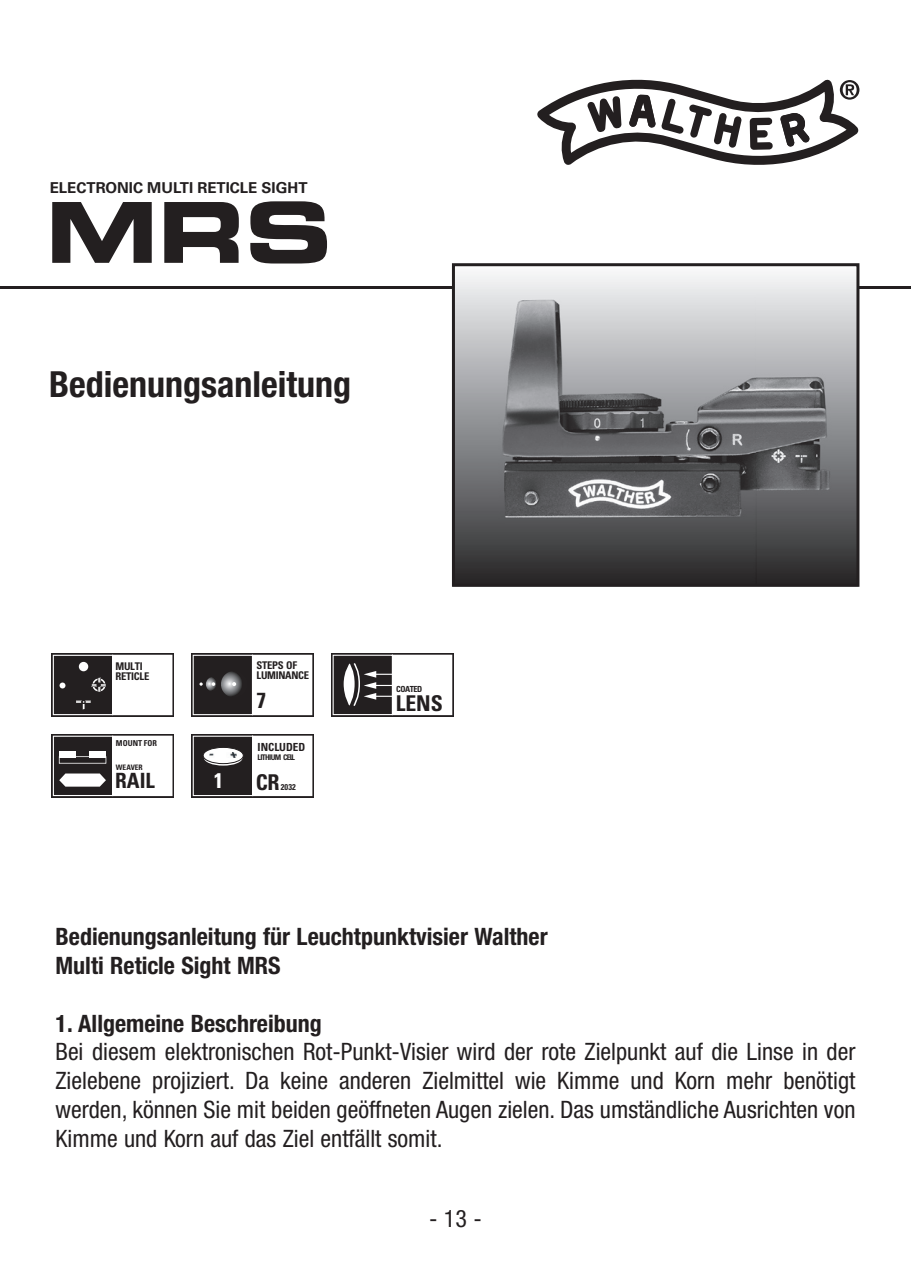
<style>
.page{position:relative;width:911px;height:1274px;background:#fff}
.page>*{position:absolute;margin:0;border:0;box-sizing:border-box;transform-origin:0 0}
.t1{font:84px "Eurostile LT Std Bold Ex 2";color:#231f20}
.t2{font:700 condensed 36px "Helvetica Neue LT Pro";color:#231f20}
.t3{font:condensed 24px/28.8px "Helvetica Neue LT Pro";color:#231f20;text-align:justify}
.t4{font:700 condensed 24px/28.8px "Helvetica Neue LT Pro";color:#231f20}
.t5{font:700 condensed 21.9px "Univers LT Std";color:#231f20}
.t6{font:700 condensed 21.3px "Univers LT Std";color:#fff}
.t7{font:700 condensed 21px "Univers LT Std";color:#231f20}
.t8{font:700 15px "Univers LT Std";color:#231f20}
.t9{font:700 condensed 11.1px "Univers LT Std";color:#231f20}
.t10{font:700 condensed 10.5px/9.9px "Univers LT Std";letter-spacing:-.025em;color:#231f20}
.t11{font:700 condensed 8.4px "Univers LT Std";letter-spacing:-.06em;color:#231f20}
.t12{font:700 condensed 8.1px "Univers LT Std";color:#231f20}
.t13{font:700 condensed 7.8px "Univers LT Std";letter-spacing:-.08em;color:#231f20}
.t14{font:700 condensed 7.5px "Univers LT Std";color:#231f20}
</style>
<div class="page">
<hr style="left:0;top:285px;width:911px;height:3px;background:#231f20">
<svg style="left:537px;top:79px;width:322px;height:86px"></svg>
<div style="left:331px;top:653px;width:123px;height:64px;background:#403c3d"></div>
<svg style="left:332px;top:654px;width:121px;height:61px;background:#a5a4a4"></svg>
<svg style="left:191px;top:734px;width:123px;height:63px"></svg>
<svg style="left:192px;top:735px;width:121px;height:61px"></svg>
<svg style="left:204px;top:750px;width:39px;height:15px"></svg>
<div style="left:203px;top:747px;width:40px;height:16px;background:#fff;border-radius:50%"></div>
<div style="left:203px;top:747px;width:41px;height:17px;border:1px solid #231f20;border-radius:50%"></div>
<img style="left:209px;top:753px;width:28px;height:4px">
<svg style="left:52px;top:653px;width:122px;height:64px"></svg>
<svg style="left:53px;top:655px;width:119px;height:60px"></svg>
<div style="left:191px;top:653px;width:123px;height:64px;background:#4b4849"></div>
<svg style="left:192px;top:654px;width:121px;height:61px;background:#9b9a9a"></svg>
<div style="left:52px;top:734px;width:122px;height:63px;background:#949292"></div>
<svg style="left:53px;top:735px;width:119px;height:61px;background:#afadae"></svg>
<img style="left:456px;top:274px;width:399px;height:309px">
<div style="left:452px;top:263px;width:407px;height:324px;border:3px solid #231f20"></div>
<p class="t8" style="left:50px;top:178px;width:259px">ELECTRONIC MULTI RETICLE SIGHT</p>
<h1 class="t1" style="left:46px;top:173px;width:288px">MRS</h1>
<h2 class="t2" style="left:49px;top:362px;width:303px">Bedienungsanleitung</h2>
<p class="t10" style="left:116px;top:661px;width:35px">MULTI<br>RETICLE</p>
<p class="t10" style="left:257px;top:660px;width:54px">STEPS OF<br>LUMINANCE</p>
<p class="t5" style="left:257px;top:687px;width:11px">7</p>
<p class="t12" style="left:116px;top:738px;width:43px">MOUNT FOR</p>
<p class="t14" style="left:116px;top:762px;width:28px">WEAVER</p>
<p class="t7" style="left:115px;top:767px;width:41px">RAIL</p>
<p class="t9" style="left:258px;top:740px;width:49px">INCLUDED</p>
<p class="t13" style="left:258px;top:752px;width:39px">LITHIUM CELL</p>
<p class="t5" style="left:256px;top:768px;width:25px">CR</p>
<p class="t11" style="left:281px;top:781px;width:16px">2032</p>
<p class="t6" style="left:214px;top:768px;width:11px">1</p>
<p class="t11" style="left:396px;top:684px;width:27px">COATED</p>
<p class="t5" style="left:396px;top:689px;width:49px">LENS</p>
<p class="t4" style="left:56px;top:922px;width:494px">Bedienungsanleitung für Leuchtpunktvisier Walther<br>Multi Reticle Sight MRS</p>
<p class="t4" style="left:56px;top:1008px;width:268px">1. Allgemeine Beschreibung</p>
<p class="t3" style="left:56px;top:1037px;width:801px">Bei diesem elektronischen Rot-Punkt-Visier wird der rote Zielpunkt auf die Linse in der Zielebene projiziert. Da keine anderen Zielmittel wie Kimme und Korn mehr benötigt werden, können Sie mit beiden geöffneten Augen zielen. Das umständliche Ausrichten von Kimme und Korn auf das Ziel entfällt somit.</p>
<p class="t3" style="left:429px;top:1204px;width:54px">- 13 -</p>
</div>
